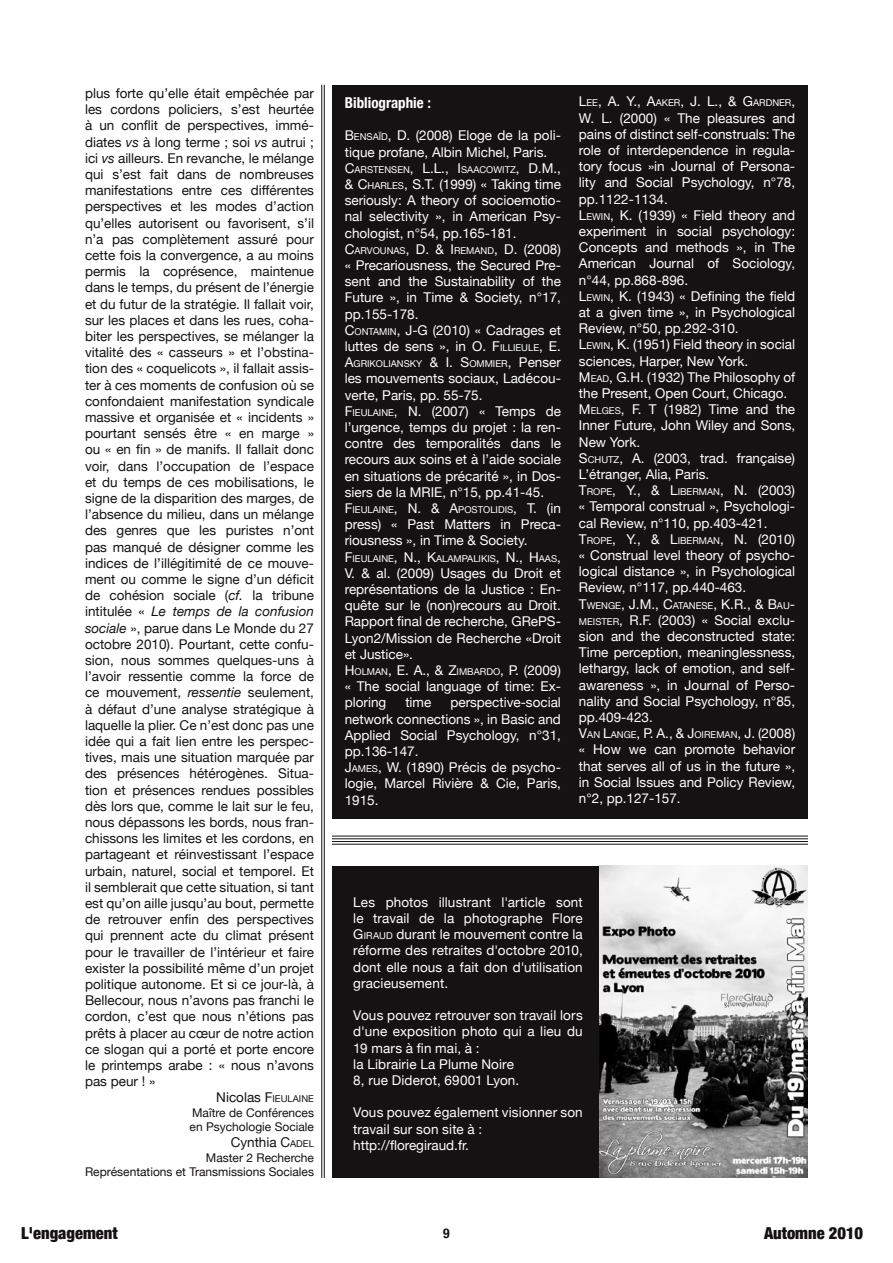
<style>
.page{position:relative;width:893px;height:1263px;background:#fff}
.page>*{position:absolute;margin:0;border:0;box-sizing:border-box;transform-origin:0 0}
.t1{font:900 condensed 16.5px "Helvetica Neue";color:#151213}
.t2{font:700 condensed 15px "Helvetica Neue";color:#fff}
.t3{font:13.5px/16.2px "Helvetica Neue";color:#fff}
.t4{font:13.5px/16.2px "Helvetica Neue";color:#151213;text-align:justify}
.t5{font:700 condensed 13.5px "Helvetica Neue";color:#151213}
.t6{font:12px/14.4px "Helvetica Neue";color:#151213}
.t7{font:9.45px "Helvetica Neue";color:#fff}
.t8{font:9.45px "Helvetica Neue";color:#151213}
.s1{font-style:italic}
.s2{font-size:13.5px}
.s3{font-style:inherit}
.s4{font-size:9.45px}
</style>
<div class="page">
<div style="left:332px;top:866px;width:268px;height:312px;background:#151213"></div>
<img style="left:600px;top:866px;width:208px;height:312px">
<div style="left:332px;top:85px;width:476px;height:734px;background:#151213"></div>
<hr style="left:332px;top:836px;width:476px;height:1px;background:#151213">
<hr style="left:332px;top:838px;width:476px;height:1px;background:#151213">
<hr style="left:332px;top:841px;width:476px;height:1px;background:#151213">
<hr style="left:332px;top:844px;width:476px;height:1px;background:#151213">
<hr style="left:324px;top:85px;width:1px;height:1093px;background:#151213">
<hr style="left:321px;top:85px;width:1px;height:1093px;background:#151213">
<p class="t4" style="left:85px;top:85px;width:230px">plus forte qu’elle était empêchée par les cordons policiers, s’est heurtée à un conflit de perspectives, immé&shy;diates <span class="s1">vs</span> à long terme ; soi <span class="s1">vs</span> autrui ; ici <span class="s1">vs</span> ailleurs. En revanche, le mélange qui s’est fait dans de nombreuses manifestations entre ces différentes perspectives et les modes d’action qu’elles autorisent ou favorisent, s’il n’a pas complètement assuré pour cette fois la convergence, a au moins permis la coprésence, maintenue dans le temps, du présent de l’énergie et du futur de la stratégie. Il fallait voir, sur les places et dans les rues, coha&shy;biter les perspectives, se mélanger la vitalité des « casseurs » et l’obstina&shy;tion des « coquelicots », il fallait assis&shy;ter à ces moments de confusion où se confondaient manifestation syndicale massive et organisée et « incidents » pourtant sensés être « en marge » ou « en fin » de manifs. Il fallait donc voir, dans l’occupation de l’espace et du temps de ces mobilisations, le signe de la disparition des marges, de l’absence du milieu, dans un mélange des genres que les puristes n’ont pas manqué de désigner comme les indices de l’illégitimité de ce mouve&shy;ment ou comme le signe d’un déficit de cohésion sociale (<span class="s1">cf.</span> la tribune intitulée « <span class="s1">Le temps de la confusion sociale</span> », parue dans Le Monde du 27 octobre 2010). Pourtant, cette confu&shy;sion, nous sommes quelques-uns à l’avoir ressentie comme la force de ce mouvement, <span class="s1">ressentie</span> seulement, à défaut d’une analyse stratégique à laquelle la plier. Ce n’est donc pas une idée qui a fait lien entre les perspec&shy;tives, mais une situation marquée par des présences hétérogènes. Situa&shy;tion et présences rendues possibles dès lors que, comme le lait sur le feu, nous dépassons les bords, nous fran&shy;chissons les limites et les cordons, en partageant et réinvestissant l’espace urbain, naturel, social et temporel. Et il semblerait que cette situation, si tant est qu’on aille jusqu’au bout, permette de retrouver enfin des perspectives qui prennent acte du climat présent pour le travailler de l’intérieur et faire exister la possibilité même d’un projet politique autonome. Et si ce jour-là, à Bellecour, nous n’avons pas franchi le cordon, c’est que nous n’étions pas prêts à placer au cœur de notre action ce slogan qui a porté et porte encore le printemps arabe : « nous n’avons pas peur ! »</p>
<p class="t8" style="left:216px;top:1093px;width:99px"><span class="s2">Nicolas</span> <span class="s2">F</span>IEULAINE</p>
<p class="t6" style="left:190px;top:1105px;width:126px">Maître de Conférences en Psychologie Sociale</p>
<p class="t4" style="left:231px;top:1134px;width:84px">Cynthia <span class="s3">C</span><span class="s4">ADEL</span></p>
<p class="t6" style="left:85px;top:1150px;width:230px;text-align:right">Master 2 Recherche<br>Représentations et Transmissions Sociales</p>
<p class="t2" style="left:345px;top:94px;width:88px">Bibliographie :</p>
<p class="t3" style="left:345px;top:127px;width:218px"><span class="s3">B</span><span class="s4">ENSAÏD</span>, D. (2008) Eloge de la poli&shy;tique profane, Albin Michel, Paris.</p>
<p class="t7" style="left:345px;top:164px;width:218px"><span class="s2">C</span>ARSTENSEN<span class="s2">, L.L.,</span> <span class="s2">I</span> SAACOWITZ<span class="s2">, D.M.,</span></p>
<p class="t3" style="left:345px;top:176px;width:218px;text-align:justify">&amp; <span class="s3">C</span><span class="s4">HARLES</span>, S.T. (1999) « Taking time seriously: A theory of socioemotio&shy;nal selectivity », in American Psy&shy;chologist, n°54, pp.165-181.</p>
<p class="t7" style="left:345px;top:245px;width:218px"><span class="s2">C</span>ARVOUNAS<span class="s2">, D. &amp;</span> <span class="s2">I</span> REMAND<span class="s2">, D. (2008)</span></p>
<p class="t3" style="left:345px;top:257px;width:218px">« Precariousness, the Secured Pre&shy;sent and the Sustainability of the<br>Future », in Time &amp; Society, n°17, pp.155-178.<br><span class="s3">C</span><span class="s4">ONTAMIN</span>, J-G (2010) « Cadrages et luttes de sens », in O. <span class="s3">F</span><span class="s4">ILLIEULE</span>, E.</p>
<p class="t7" style="left:345px;top:358px;width:218px"><span class="s2">A</span>GRIKOLIANSKY <span class="s2">&amp; I.</span> <span class="s2">S</span>OMMIER<span class="s2">, Penser</span></p>
<p class="t3" style="left:345px;top:370px;width:218px">les mouvements sociaux, Ladécou&shy;verte, Paris, pp. 55-75.<br><span class="s3">F</span><span class="s4">IEULAINE</span>, N. (2007) « Temps de l’urgence, temps du projet : la ren&shy;contre des temporalités dans le recours aux soins et à l’aide sociale en situations de précarité », in Dos&shy;siers de la MRIE, n°15, pp.41-45.</p>
<p class="t7" style="left:345px;top:504px;width:218px"><span class="s2">F</span>IEULAINE<span class="s2">, N. &amp;</span> <span class="s2">A</span>POSTOLIDIS<span class="s2">, T. (in</span></p>
<p class="t3" style="left:345px;top:516px;width:218px">press) « Past Matters in Preca&shy;riousness », in Time &amp; Society.</p>
<p class="t7" style="left:345px;top:553px;width:218px"><span class="s2">F</span>IEULAINE<span class="s2">, N.,</span> <span class="s2">K</span>ALAMPALIKIS<span class="s2">, N.,</span> <span class="s2">H</span>AAS<span class="s2">,</span></p>
<p class="t3" style="left:345px;top:565px;width:218px">V. &amp; al. (2009) Usages du Droit et représentations de la Justice : En&shy;quête sur le (non)recours au Droit.<br>Rapport final de recherche, GRePS-<br>Lyon2/Mission de Recherche «Droit et Justice».<br><span class="s3">H</span> <span class="s4">OLMAN</span>, E. A., &amp; <span class="s3">Z</span><span class="s4">IMBARDO</span>, P. (2009) « The social language of time: Ex&shy;ploring</p>
<p class="t3" style="left:345px;top:694px;width:218px;text-indent:106px">perspective-social network connections », in Basic and<br>Applied Social Psychology, n°31, pp.136-147.<br><span class="s3">J</span><span class="s4">AMES</span>, W. (1890) Précis de psycho&shy;logie, Marcel Rivière &amp; Cie, Paris,<br>1915.</p>
<p class="t3" style="left:405px;top:694px;width:28px">time</p>
<p class="t3" style="left:579px;top:93px;width:218px"><span class="s3">L</span><span class="s4">EE</span>, A. Y., <span class="s3">A</span><span class="s4">AKER</span>, J. L., &amp; <span class="s3">G</span><span class="s4">ARDNER</span>,<br>W. L. (2000) « The pleasures and pains of distinct self-construals: The role of interdependence in regula&shy;tory focus »in Journal of Persona&shy;lity and Social Psychology, n°78, pp.1122-1134.<br><span class="s3">L</span><span class="s4">EWIN</span>, K. (1939) « Field theory and experiment in social psychology:<br>Concepts and methods », in The<br>American Journal of Sociology, n°44, pp.868-896.<br><span class="s3">L</span><span class="s4">EWIN</span>, K. (1943) « Defining the field at a given time », in Psychological<br>Review, n°50, pp.292-310.<br><span class="s3">L</span><span class="s4">EWIN</span>, K. (1951) Field theory in social sciences, Harper, New York.<br><span class="s3">M</span> <span class="s4">EAD</span>, G.H. (1932) The Philosophy of the Present, Open Court, Chicago.<br><span class="s3">M</span> <span class="s4">ELGES</span>, F. T (1982) Time and the<br>Inner Future, John Wiley and Sons,<br>New York.<br><span class="s3">S</span><span class="s4">CHUTZ</span>, A. (2003, trad. française)<br>L’étranger, Alia, Paris.<br><span class="s3">T</span><span class="s4">ROPE</span>, Y., &amp; <span class="s3">L</span><span class="s4">IBERMAN</span>, N. (2003) « Temporal construal », Psychologi&shy;cal Review, n°110, pp.403-421.<br><span class="s3">T</span><span class="s4">ROPE</span>, Y., &amp; <span class="s3">L</span><span class="s4">IBERMAN</span>, N. (2010) « Construal level theory of psycho&shy;logical distance », in Psychological<br>Review, n°117, pp.440-463.</p>
<p class="t7" style="left:579px;top:600px;width:218px"><span class="s2">T</span>WENGE<span class="s2">, J.M.,</span> <span class="s2">C</span>ATANESE<span class="s2">, K.R., &amp;</span> <span class="s2">B</span>AU<span class="s2">-</span></p>
<p class="t3" style="left:579px;top:612px;width:218px"><span class="s4">MEISTER</span>, R.F. (2003) « Social exclu&shy;sion and the deconstructed state:<br>Time perception, meaninglessness, lethargy, lack of emotion, and self&shy;awareness », in Journal of Perso&shy;nality and Social Psychology, n°85, pp.409-423.<br><span class="s3">V</span><span class="s4">AN</span> <span class="s3">L</span><span class="s4">ANGE</span>, P. A., &amp; <span class="s3">J</span><span class="s4">OIREMAN</span>, J. (2008) « How we can promote behavior that serves all of us in the future », in Social Issues and Policy Review, n°2, pp.127-157.</p>
<p class="t3" style="left:353px;top:894px;width:231px;text-align:justify">Les photos illustrant l'article sont le travail de la photographe Flore <span class="s3">G</span> <span class="s4">IRAUD</span> durant le mouvement contre la réforme des retraites d'octobre 2010, dont elle nous a fait don d'utilisation gracieusement.</p>
<p class="t3" style="left:353px;top:1007px;width:231px">Vous pouvez retrouver son travail lors d'une exposition photo qui a lieu du<br>19 mars à fin mai, à :<br>la Librairie La Plume Noire<br>8, rue Diderot, 69001 Lyon.</p>
<p class="t3" style="left:353px;top:1104px;width:231px">Vous pouvez également visionner son travail sur son site à : http://floregiraud.fr.</p>
<p class="t1" style="left:21px;top:1223px;width:98px">L'engagement</p>
<p class="t5" style="left:443px;top:1224px;width:8px">9</p>
<p class="t1" style="left:764px;top:1223px;width:101px">Automne 2010</p>
</div>
